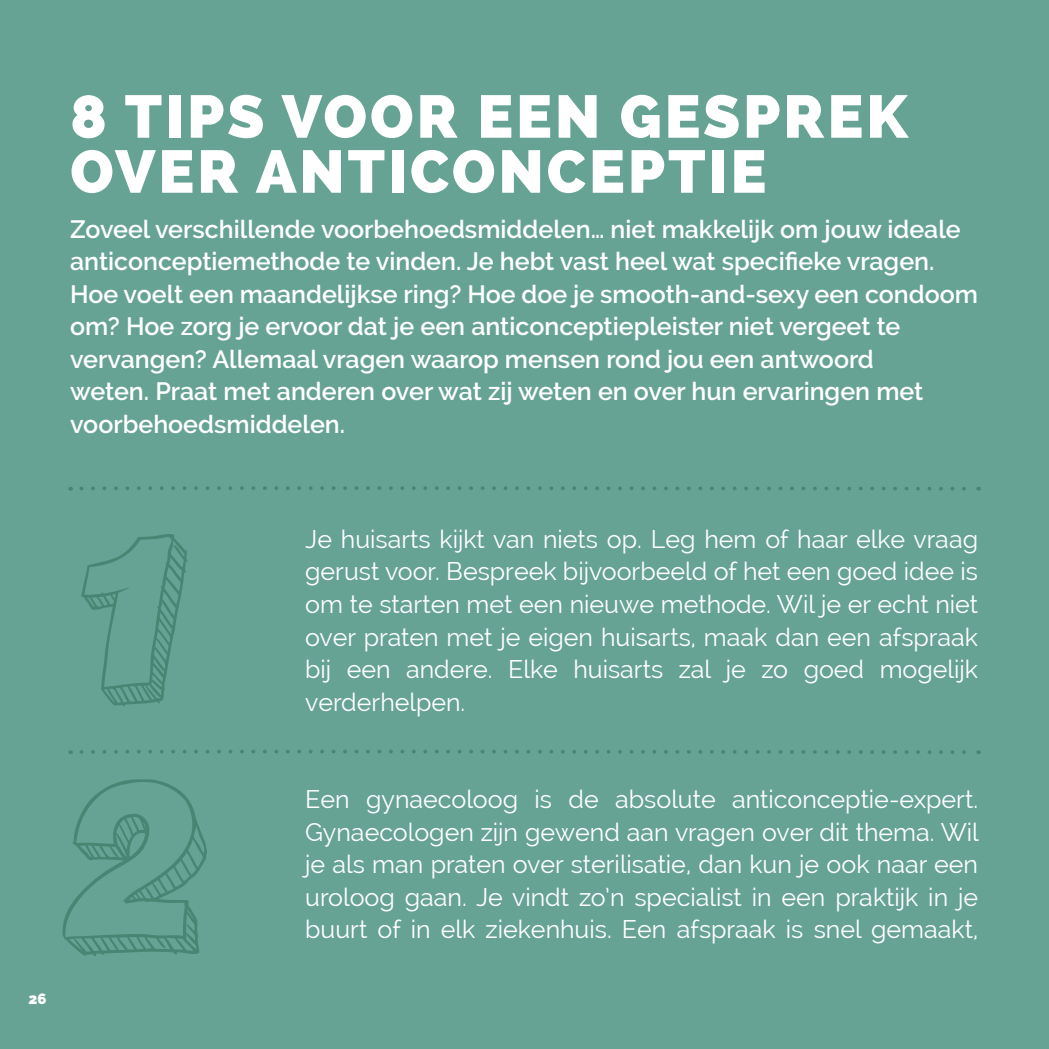
<style>
.page{position:relative;width:1049px;height:1049px;background:#66a394}
.page>*{position:absolute;margin:0;border:0;box-sizing:border-box;transform-origin:0 0}
.t1{font:800 60px/55px "Raleway";letter-spacing:.05em;color:#fff}
.t2{font:25px/32.5px "Raleway";color:#fff;text-align:justify}
.t3{font:600 25px/32.5px "Raleway";color:#fff}
.t4{font:800 15px "Raleway";color:#fff}
</style>
<div class="page">
<svg style="left:79px;top:750px;width:900px;height:4px"></svg>
<svg style="left:79px;top:486px;width:900px;height:5px"></svg>
<svg style="left:81px;top:534px;width:107px;height:172px"></svg>
<svg style="left:62px;top:779px;width:145px;height:177px"></svg>
<h1 class="t1" style="left:70px;top:89px;width:839px">8 TIPS VOOR EEN GESPREK<br>OVER ANTICONCEPTIE</h1>
<p class="t3" style="left:70px;top:213px;width:909px">Zoveel verschillende voorbehoedsmiddelen… niet makkelijk om jouw ideale anticonceptiemethode te vinden. Je hebt vast heel wat specifieke vragen.<br>Hoe voelt een maandelijkse ring? Hoe doe je smooth-and-sexy een condoom om? Hoe zorg je ervoor dat je een anticonceptiepleister niet vergeet te vervangen? Allemaal vragen waarop mensen rond jou een antwoord<br>weten. Praat met anderen over wat zij weten en over hun ervaringen met voorbehoedsmiddelen.</p>
<p class="t4" style="left:28px;top:990px;width:20px">26</p>
<p class="t2" style="left:305px;top:523px;width:674px">Je huisarts kijkt van niets op. Leg hem of haar elke vraag gerust voor. Bespreek bijvoorbeeld of het een goed idee is om te starten met een nieuwe methode. Wil je er echt niet over praten met je eigen huisarts, maak dan een afspraak bij een andere. Elke huisarts zal je zo goed mogelijk verderhelpen.</p>
<p class="t2" style="left:305px;top:783px;width:675px">Een gynaecoloog is de absolute anticonceptie-expert.<br>Gynaecologen zijn gewend aan vragen over dit thema. Wil je als man praten over sterilisatie, dan kun je ook naar een uroloog gaan. Je vindt zo’n specialist in een praktijk in je buurt of in elk ziekenhuis. Een afspraak is snel gemaakt,</p>
</div>
